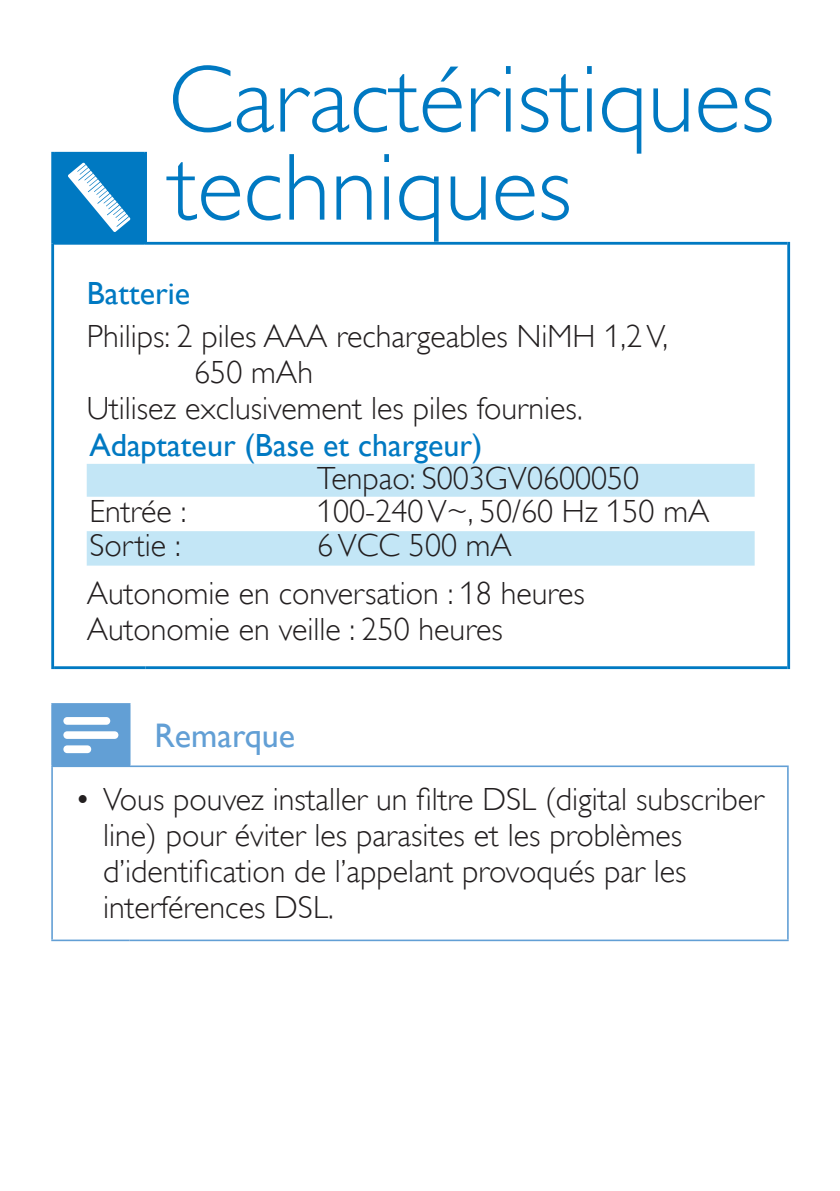
<style>
.page{position:relative;width:840px;height:1191px;background:#fff}
.page>*{position:absolute;margin:0;border:0;box-sizing:border-box;transform-origin:0 0}
.t1{font:96px/88px "Gill Sans Alt One WGL Light";color:#0079c2}
.t2{font:34px "Gill Sans Alt One WGL";color:#629fd5}
.t3{font:32px/36px "Gill Sans Alt One WGL Light";color:#231f20}
.t4{font:32px "Gill Sans Alt One WGL";color:#0079c2}
</style>
<div class="page">
<div style="left:53px;top:153px;width:92px;height:90px;background:#0079c2"></div>
<hr style="left:51px;top:243px;width:3px;height:426px;background:#0079c2">
<hr style="left:147px;top:242px;width:639px;height:3px;background:#0079c2">
<hr style="left:786px;top:242px;width:3px;height:427px;background:#0079c2">
<hr style="left:54px;top:666px;width:91px;height:3px;background:#0079c2">
<hr style="left:145px;top:666px;width:641px;height:3px;background:#0079c2">
<hr style="left:54px;top:152px;width:90px;height:3px;background:#0079c2">
<hr style="left:51px;top:152px;width:3px;height:91px;background:#0079c2">
<hr style="left:144px;top:152px;width:3px;height:93px;background:#0079c2">
<hr style="left:54px;top:242px;width:90px;height:3px;background:#0079c2">
<svg style="left:68px;top:162px;width:62px;height:70px"></svg>
<svg style="left:87px;top:464px;width:667px;height:101px;fill:#c3e6f6"></svg>
<div style="left:52px;top:704px;width:78px;height:62px;background:#629fd5"></div>
<hr style="left:51px;top:703px;width:79px;height:1px;background:#629fd5">
<hr style="left:51px;top:704px;width:2px;height:61px;background:#629fd5">
<hr style="left:51px;top:765px;width:79px;height:2px;background:#629fd5">
<hr style="left:51px;top:767px;width:2px;height:172px;background:#629fd5">
<hr style="left:130px;top:765px;width:658px;height:2px;background:#629fd5">
<hr style="left:786px;top:767px;width:2px;height:172px;background:#629fd5">
<hr style="left:51px;top:939px;width:79px;height:2px;background:#629fd5">
<hr style="left:130px;top:939px;width:658px;height:2px;background:#629fd5">
<svg style="left:63px;top:717px;width:47px;height:7px"></svg>
<svg style="left:63px;top:731px;width:55px;height:8px"></svg>
<svg style="left:63px;top:745px;width:28px;height:8px"></svg>
<h1 class="t1" style="left:168px;top:56px;width:607px">Caractéristiques techniques</h1>
<p class="t4" style="left:87px;top:271px;width:105px">Batterie</p>
<p class="t3" style="left:87px;top:318px;width:582px">Philips: 2 piles AAA rechargeables NiMH 1,2 V,</p>
<p class="t3" style="left:194px;top:354px;width:120px">650 mAh</p>
<p class="t3" style="left:87px;top:390px;width:497px">Utilisez exclusivement les piles fournies.</p>
<p class="t4" style="left:89px;top:423px;width:394px">Adaptateur (Base et chargeur)</p>
<p class="t3" style="left:317px;top:460px;width:323px">Tenpao: S003GV0600050</p>
<p class="t3" style="left:89px;top:493px;width:98px">Entrée :</p>
<p class="t3" style="left:317px;top:493px;width:393px">100-240 V~, 50/60 Hz 150 mA</p>
<p class="t3" style="left:89px;top:527px;width:93px">Sortie :</p>
<p class="t3" style="left:87px;top:522px;width:499px;line-height:47.6px;text-indent:230px">6 VCC 500 mA<br>Autonomie en conversation : 18 heures</p>
<p class="t3" style="left:87px;top:611px;width:417px">Autonomie en veille : 250 heures</p>
<p class="t2" style="left:154px;top:712px;width:142px">Remarque</p>
<p class="t3" style="left:103px;top:781px;width:662px;text-indent:-28px">• Vous pouvez installer un filtre DSL (digital subscriber line) pour éviter les parasites et les problèmes d’identification de l’appelant provoqués par les interférences DSL.</p>
</div>
